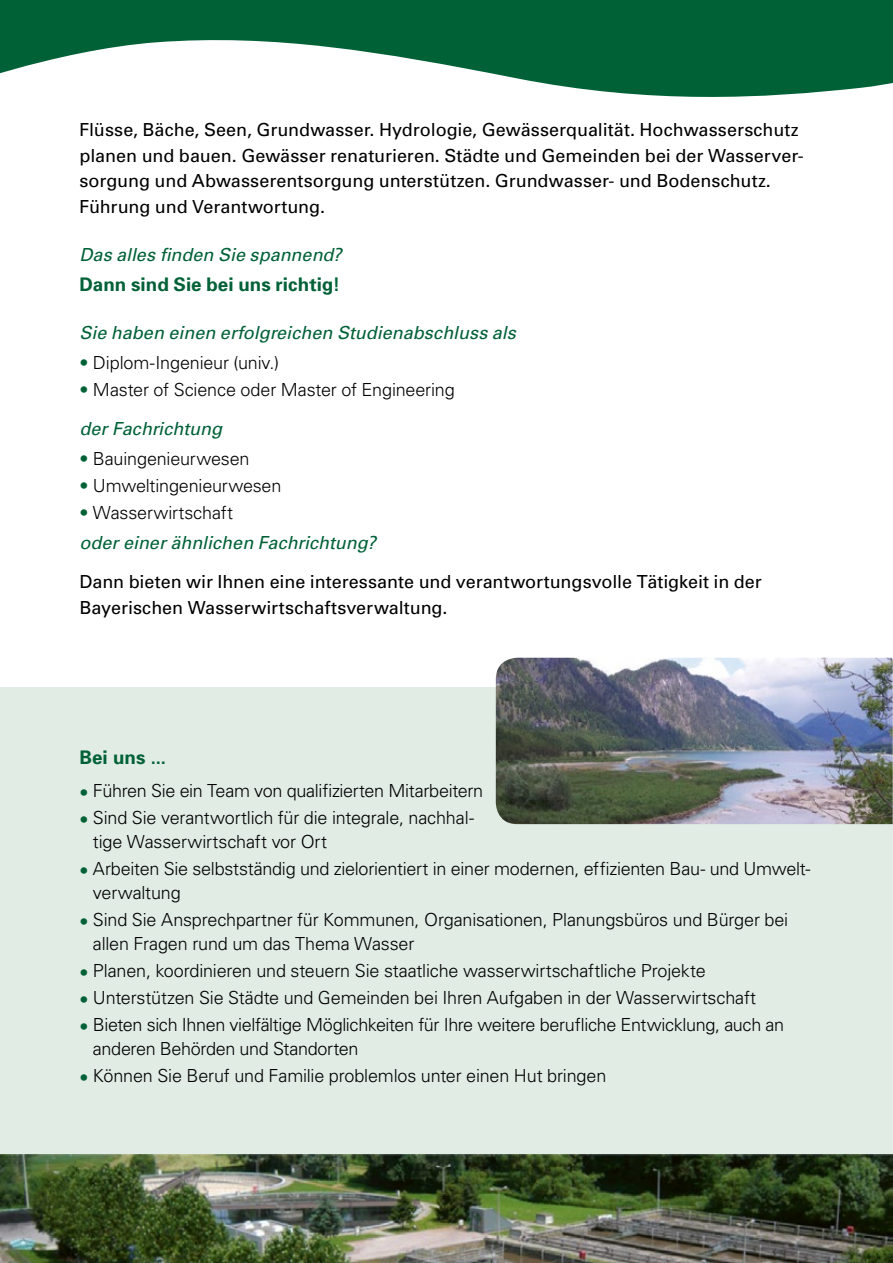
<style>
.page{position:relative;width:893px;height:1263px;background:#fff}
.page>*{position:absolute;margin:0;border:0;box-sizing:border-box;transform-origin:0 0}
.Fließtext{font:700 18.75px "Univers";letter-spacing:.005em;color:#006137}
.Überschrift_1{font:700 18.75px "Univers";letter-spacing:.005em;color:#006137}
.Fließtext-2{font:300 18px/24px "Univers";letter-spacing:-.01em;color:#000}
.Fließtext-3{font:18px/25.5px "Univers";color:#000}
.Fließtext-4{font:italic 18px "Univers";color:#006137}
.s1{color:#006137}
</style>
<div class="page">
<div style="left:0;top:687px;width:893px;height:489px;background:#e0ece4"></div>
<img style="left:496px;top:658px;width:397px;height:166px">
<img style="left:0;top:1154px;width:893px;height:109px">
<svg style="left:0;top:0;width:893px;height:97px;fill:#006137"></svg>
<p class="Fließtext-3" style="left:79px;top:117px;width:726px">Flüsse, Bäche, Seen, Grundwasser. Hydrologie, Gewässerqualität. Hochwasserschutz planen und bauen. Gewässer renaturieren. Städte und Gemeinden bei der Wasserver&shy;sorgung und Abwasserentsorgung unterstützen. Grundwasser- und Bodenschutz.<br>Führung und Verantwortung.</p>
<p class="Fließtext-4" style="left:79px;top:243px;width:264px">Das alles finden Sie spannend?</p>
<p class="Fließtext" style="left:79px;top:272px;width:262px">Dann sind Sie bei uns richtig!</p>
<p class="Fließtext-4" style="left:79px;top:321px;width:438px">Sie haben einen erfolgreichen Studienabschluss als</p>
<p class="Fließtext-2" style="left:79px;top:350px;width:201px"><span class="s1">•</span> Diplom-Ingenieur (univ.)</p>
<p class="Fließtext-2" style="left:79px;top:377px;width:377px"><span class="s1">•</span> Master of Science oder Master of Engineering</p>
<p class="Fließtext-4" style="left:79px;top:417px;width:144px">der Fachrichtung</p>
<p class="Fließtext-2" style="left:79px;top:446px;width:172px"><span class="s1">•</span> Bauingenieurwesen</p>
<p class="Fließtext-2" style="left:79px;top:473px;width:204px"><span class="s1">•</span> Umweltingenieurwesen</p>
<p class="Fließtext-2" style="left:79px;top:500px;width:155px"><span class="s1">•</span> Wasserwirtschaft</p>
<p class="Fließtext-4" style="left:79px;top:531px;width:298px">oder einer ähnlichen Fachrichtung?</p>
<p class="Fließtext-3" style="left:79px;top:568px;width:684px;line-height:26.2px">Dann bieten wir Ihnen eine interessante und verantwortungsvolle Tätigkeit in der<br>Bayerischen Wasserwirtschaftsverwaltung.</p>
<p class="Überschrift_1" style="left:79px;top:745px;width:88px">Bei uns ...</p>
<p class="Fließtext-2" style="left:79px;top:778px;width:405px"><span class="s1">•</span> Führen Sie ein Team von qualifizierten Mitarbeitern</p>
<p class="Fließtext-2" style="left:79px;top:805px;width:396px"><span class="s1">•</span> Sind Sie verantwortlich für die integrale, nachhal-</p>
<p class="Fließtext-2" style="left:93px;top:829px;width:236px">tige Wasserwirtschaft vor Ort</p>
<p class="Fließtext-2" style="left:93px;top:856px;width:719px;text-indent:-14px"><span class="s1">•</span> Arbeiten Sie selbstständig und zielorientiert in einer modernen, effizienten Bau- und Umwelt&shy;verwaltung</p>
<p class="Fließtext-2" style="left:93px;top:907px;width:697px;text-indent:-14px"><span class="s1">•</span> Sind Sie Ansprechpartner für Kommunen, Organisationen, Planungsbüros und Bürger bei allen Fragen rund um das Thema Wasser</p>
<p class="Fließtext-2" style="left:79px;top:958px;width:628px"><span class="s1">•</span> Planen, koordinieren und steuern Sie staatliche wasserwirtschaftliche Projekte</p>
<p class="Fließtext-2" style="left:79px;top:985px;width:678px"><span class="s1">•</span> Unterstützen Sie Städte und Gemeinden bei Ihren Aufgaben in der Wasserwirtschaft</p>
<p class="Fließtext-2" style="left:93px;top:1012px;width:693px;text-indent:-14px"><span class="s1">•</span> Bieten sich Ihnen vielfältige Möglichkeiten für Ihre weitere berufliche Entwicklung, auch an anderen Behörden und Standorten</p>
<p class="Fließtext-2" style="left:79px;top:1063px;width:528px"><span class="s1">•</span> Können Sie Beruf und Familie problemlos unter einen Hut bringen</p>
</div>
